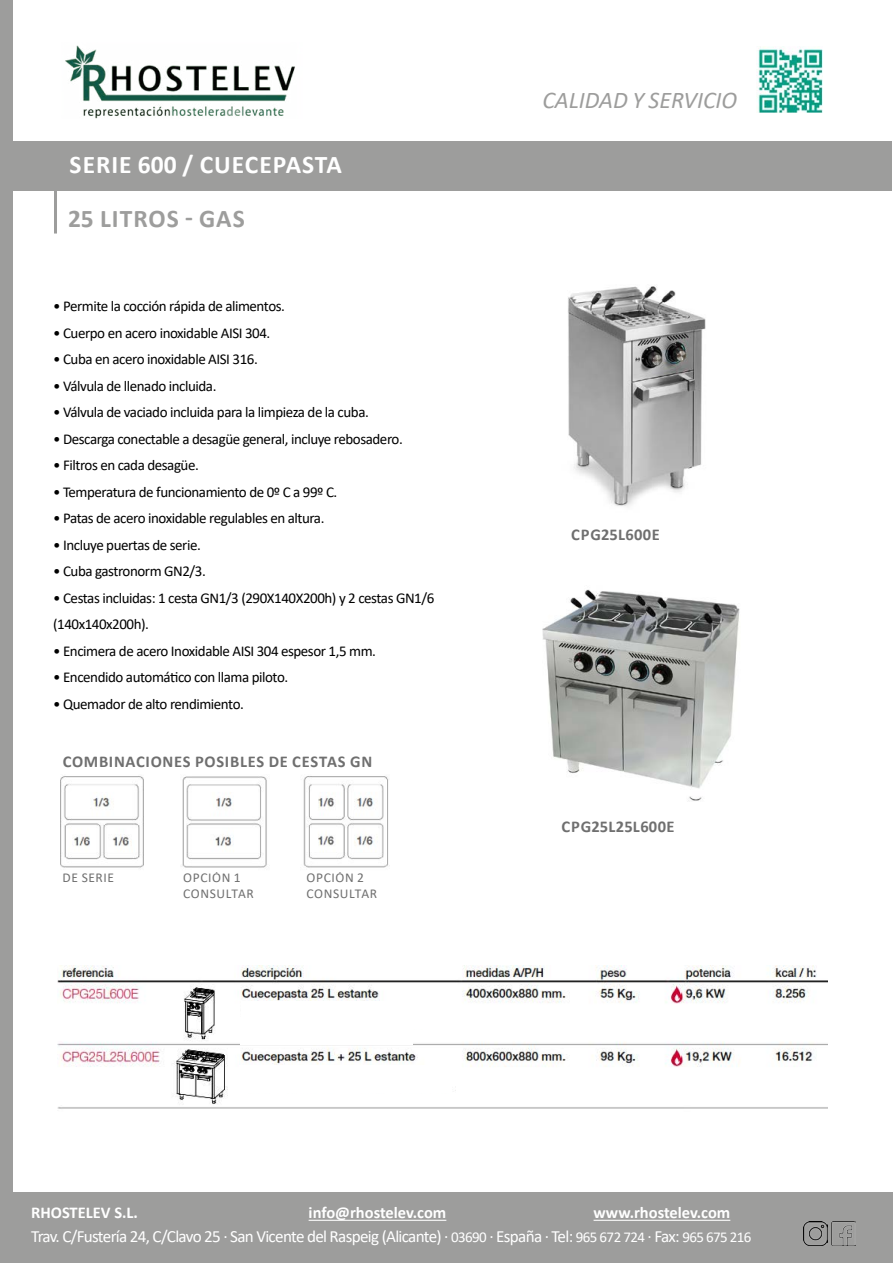
<style>
.page{position:relative;width:893px;height:1263px;background:#fff}
.page>*{position:absolute;margin:0;border:0;box-sizing:border-box;transform-origin:0 0}
.t1{font:700 25.5px "Calibri";letter-spacing:.04em;color:#fff}
.t2{font:700 25.5px "Calibri";letter-spacing:.04em;color:#9d9d9c}
.t3{font:italic 24px "Calibri";color:#9d9d9c}
.t4{font:17.1px "Calibri";letter-spacing:-.04em;color:#fff}
.t5{font:700 16.5px "Calibri";color:#fff}
.t6{font:700 16.5px "Calibri";letter-spacing:.04em;color:#6f6f6f}
.t7{font:700 16.5px "Calibri";letter-spacing:.02em;color:#6f6f6f}
.t8{font:15px/26.5px "Calibri";letter-spacing:-.03em;color:#000}
.t9{font:13.5px/16.2px "Calibri";letter-spacing:.045em;color:#6f6f6f}
.s1{font-size:15px}
</style>
<div class="page">
<img style="left:58px;top:966px;width:770px;height:143px">
<div style="left:0;top:0;width:12px;height:1212px;background:#9d9d9c"></div>
<div style="left:1px;top:141px;width:891px;height:49px;background:#9d9d9c"></div>
<hr style="left:54px;top:190px;width:3px;height:44px;background:#9d9d9c">
<div style="left:0;top:1193px;width:893px;height:70px;background:#9d9d9c"></div>
<hr style="left:309px;top:1220px;width:137px;height:1px;background:#fff">
<hr style="left:594px;top:1220px;width:136px;height:1px;background:#fff">
<img style="left:831px;top:1221px;width:24px;height:24px">
<img style="left:803px;top:1221px;width:25px;height:24px">
<img style="left:65px;top:45px;width:230px;height:73px">
<img style="left:758px;top:47px;width:65px;height:66px">
<div style="left:240px;top:1065px;width:212px;height:28px;background:#fff"></div>
<div style="left:240px;top:1016px;width:173px;height:28px;background:#fff"></div>
<div style="left:241px;top:1001px;width:200px;height:28px;background:#fff"></div>
<img style="left:60px;top:776px;width:330px;height:92px">
<img style="left:542px;top:589px;width:198px;height:212px">
<img style="left:568px;top:286px;width:138px;height:221px">
<h1 class="t1" style="left:70px;top:147px;width:274px">SERIE 600 / CUECEPASTA</h1>
<h1 class="t2" style="left:68px;top:201px;width:178px">25 LITROS - GAS</h1>
<p class="t8" style="left:53px;top:292px;width:233px">• Permite la cocción rápida de alimentos.</p>
<p class="t8" style="left:53px;top:319px;width:219px">• Cuerpo en acero inoxidable AISI 304.</p>
<p class="t8" style="left:53px;top:345px;width:206px">• Cuba en acero inoxidable AISI 316.</p>
<p class="t8" style="left:53px;top:372px;width:165px">• Válvula de llenado incluida.</p>
<p class="t8" style="left:53px;top:398px;width:317px">• Válvula de vaciado incluida para la limpieza de la cuba.</p>
<p class="t8" style="left:53px;top:425px;width:351px">• Descarga conectable a desagüe general, incluye rebosadero.</p>
<p class="t8" style="left:53px;top:451px;width:147px">• Filtros en cada desagüe.</p>
<p class="t8" style="left:53px;top:478px;width:286px">• Temperatura de funcionamiento de 0º C a 99º C.</p>
<p class="t8" style="left:53px;top:504px;width:273px">• Patas de acero inoxidable regulables en altura.</p>
<p class="t8" style="left:53px;top:531px;width:149px">• Incluye puertas de serie.</p>
<p class="t8" style="left:53px;top:557px;width:154px">• Cuba gastronorm GN2/3.</p>
<p class="t8" style="left:53px;top:584px;width:383px">• Cestas incluidas: 1 cesta GN1/3 (290X140X200h) y 2 cestas GN1/6 (140x140x200h).</p>
<p class="t8" style="left:53px;top:637px;width:324px">• Encimera de acero Inoxidable AISI 304 espesor 1,5 mm.</p>
<p class="t8" style="left:53px;top:663px;width:237px">• Encendido automático con llama piloto.</p>
<p class="t8" style="left:53px;top:690px;width:192px">• Quemador de alto rendimiento.</p>
<p class="t6" style="left:63px;top:750px;width:311px">COMBINACIONES POSIBLES DE CESTAS GN</p>
<p class="t9" style="left:63px;top:869px;width:53px">DE SERIE</p>
<p class="t9" style="left:183px;top:869px;width:72px">OPCIÓN 1<br>CONSULTAR</p>
<p class="t9" style="left:306px;top:869px;width:72px">OPCIÓN 2<br>CONSULTAR</p>
<h2 class="t3" style="left:542px;top:84px;width:196px">CALIDAD Y SERVICIO</h2>
<p class="t6" style="left:571px;top:523px;width:90px">CPG25L600E</p>
<p class="t7" style="left:562px;top:815px;width:115px">CPG25L25L600E</p>
<p class="t5" style="left:31px;top:1201px;width:108px">RHOSTELEV S.L.</p>
<p class="t5" style="left:309px;top:1201px;width:139px">info@rhostelev.com</p>
<p class="t5" style="left:594px;top:1201px;width:138px">www.rhostelev.com</p>
<p class="t4" style="left:31px;top:1225px;width:722px">Trav. C/Fustería 24, C/Clavo 25 · San Vicente del Raspeig (Alicante) · <span class="s1">03690</span> · España · Tel: <span class="s1">965 672 724</span> · Fax: <span class="s1">965 675 216</span></p>
</div>
